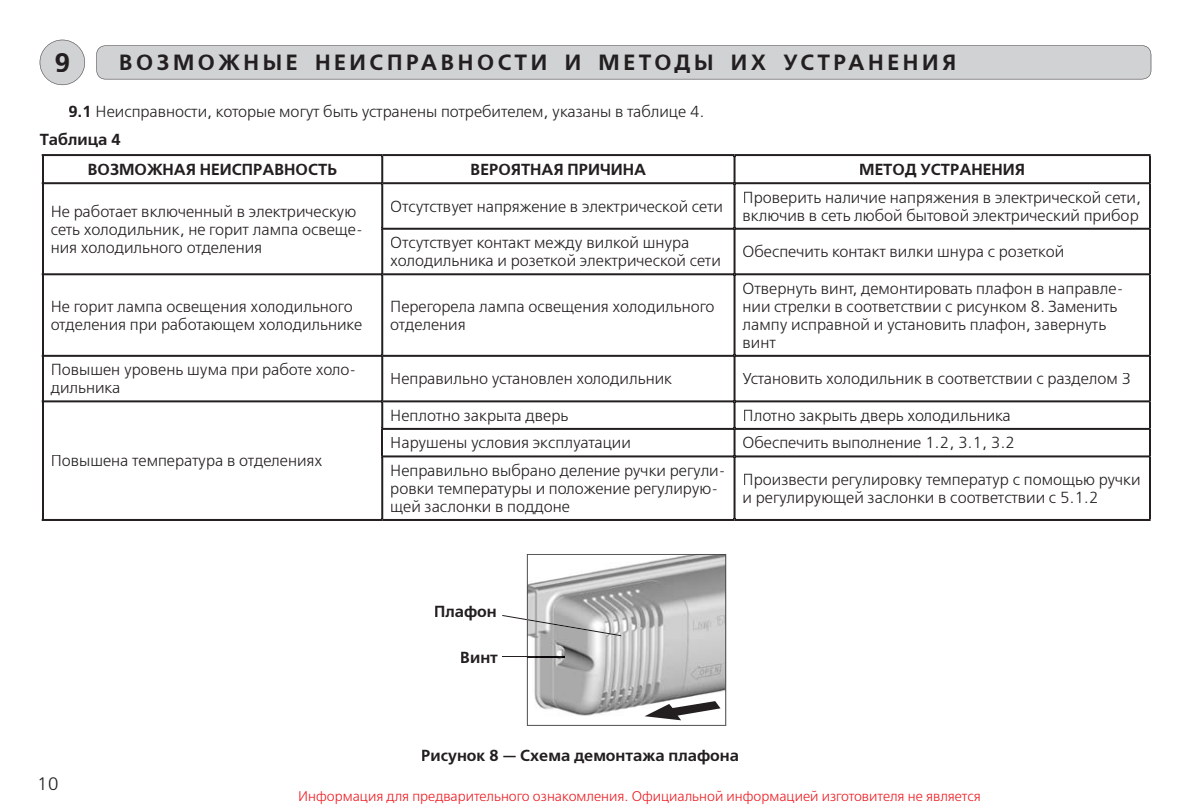
<style>
.page{position:relative;width:1191px;height:811px;background:#fff}
.page>*{position:absolute;margin:0;border:0;box-sizing:border-box;transform-origin:0 0}
.t1{font:26.8px "Free Set Demi Bold C";color:#231f20}
.t2{font:22px "Free Set Demi Bold C";letter-spacing:.165em;color:#231f20}
.t3{font:18px "Free Set Light C";color:#231f20}
.t4{font:16px/18px "Free Set Light C";color:#231f20}
.t5{font:16px "Free Set Demi Bold C";color:#231f20}
.t6{font:14px "Free Set Light C";color:#ee1d23}
.s1{font-family:"Free Set Demi Bold C"}
</style>
<div class="page">
<div style="left:96px;top:45px;width:1055px;height:34px;background:#d1d2d4"></div>
<svg style="left:40px;top:40px;width:45px;height:45px"></svg>
<svg style="left:502px;top:554px;width:224px;height:172px"></svg>
<img style="left:644px;top:701px;width:76px;height:19px">
<svg style="left:42px;top:154px;width:1108px;height:367px"></svg>
<h1 class="t1" style="left:54px;top:47px;width:18px">9</h1>
<h2 class="t2" style="left:119px;top:49px;width:838px">ВОЗМОЖНЫЕ НЕИСПРАВНОСТИ И МЕТОДЫ ИХ УСТРАНЕНИЯ</h2>
<p class="t4" style="left:68px;top:103px;width:638px"><span class="s1">9.1</span> Неисправности, которые могут быть устранены потребителем, указаны в таблице 4.</p>
<p class="t5" style="left:40px;top:130px;width:83px">Таблица 4</p>
<p class="t5" style="left:88px;top:161px;width:251px">ВОЗМОЖНАЯ НЕИСПРАВНОСТЬ</p>
<p class="t5" style="left:470px;top:161px;width:177px">ВЕРОЯТНАЯ ПРИЧИНА</p>
<p class="t5" style="left:859px;top:161px;width:167px">МЕТОД УСТРАНЕНИЯ</p>
<p class="t4" style="left:51px;top:203px;width:313px">Не работает включенный в электрическую сеть холодильник, не горит лампа освеще&shy;ния холодильного отделения</p>
<p class="t4" style="left:390px;top:198px;width:334px">Отсутствует напряжение в электрической сети</p>
<p class="t4" style="left:742px;top:189px;width:400px">Проверить наличие напряжения в электрической сети, включив в сеть любой бытовой электрический прибор</p>
<p class="t4" style="left:390px;top:234px;width:332px">Отсутствует контакт между вилкой шнура холодильника и розеткой электрической сети</p>
<p class="t4" style="left:742px;top:243px;width:323px">Обеспечить контакт вилки шнура с розеткой</p>
<p class="t4" style="left:51px;top:298px;width:313px">Не горит лампа освещения холодильного отделения при работающем холодильнике</p>
<p class="t4" style="left:390px;top:298px;width:326px">Перегорела лампа освещения холодильного отделения</p>
<p class="t4" style="left:742px;top:280px;width:382px">Отвернуть винт, демонтировать плафон в направле&shy;нии стрелки в соответствии с рисунком 8. Заменить лампу исправной и установить плафон, завернуть винт</p>
<p class="t4" style="left:51px;top:361px;width:307px">Повышен уровень шума при работе холо&shy;дильника</p>
<p class="t4" style="left:390px;top:370px;width:283px">Неправильно установлен холодильник</p>
<p class="t4" style="left:742px;top:370px;width:390px">Установить холодильник в соответствии с разделом 3</p>
<p class="t4" style="left:51px;top:453px;width:273px">Повышена температура в отделениях</p>
<p class="t4" style="left:390px;top:407px;width:180px">Неплотно закрыта дверь</p>
<p class="t4" style="left:742px;top:407px;width:270px">Плотно закрыть дверь холодильника</p>
<p class="t4" style="left:390px;top:435px;width:242px">Нарушены условия эксплуатации</p>
<p class="t4" style="left:742px;top:435px;width:274px">Обеспечить выполнение 1.2, 3.1, 3.2</p>
<p class="t4" style="left:390px;top:462px;width:337px">Неправильно выбрано деление ручки регули&shy;ровки температуры и положение регулирую&shy;щей заслонки в поддоне</p>
<p class="t4" style="left:742px;top:471px;width:399px">Произвести регулировку температур с помощью ручки и регулирующей заслонки в соответствии с 5.1.2</p>
<p class="t5" style="left:434px;top:602px;width:64px">Плафон</p>
<p class="t5" style="left:460px;top:648px;width:39px">Винт</p>
<p class="t5" style="left:421px;top:746px;width:319px">Рисунок 8 — Схема демонтажа плафона</p>
<p class="t3" style="left:37px;top:774px;width:24px">10</p>
<p class="t6" style="left:298px;top:788px;width:684px">Информация для предварительного ознакомления. Официальной информацией изготовителя не является</p>
</div>
